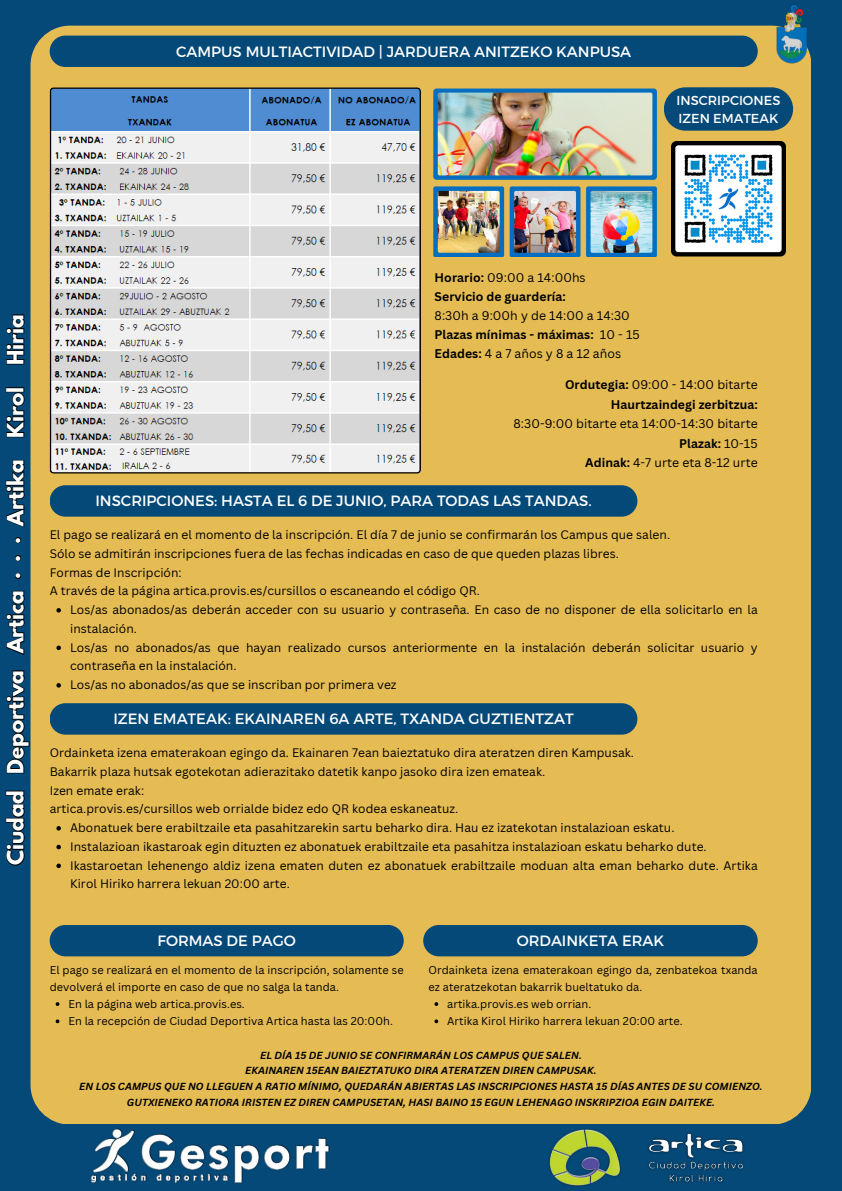
<style>
.page{position:relative;width:842px;height:1191px;background:#fff}
.page>*{position:absolute;margin:0;border:0;box-sizing:border-box;transform-origin:0 0}
.t1{font:700 20px "League Spartan";color:#fff}
.t2{font:14.9px "Montserrat";color:#fff}
.t3{font:13px/18px "Montserrat";color:#fff}
.t4{font:12.2px/19.5px "Canva Sans";letter-spacing:.005em;color:#000}
.t5{font:700 12.2px/19.1px "Canva Sans";letter-spacing:.005em;color:#000}
.t6{font:12px/18.8px "Canva Sans";letter-spacing:.005em;color:#000}
.t7{font:11px/17.2px "Canva Sans";letter-spacing:.005em;color:#000}
.t8{font:italic 700 10px/15.8px "Canva Sans";letter-spacing:.005em;color:#000;text-align:center}
.s1{font-weight:700}
.s2{font-weight:400}
</style>
<div class="page">
<div style="left:0;top:0;width:842px;height:1190px;background:#044978"></div>
<div style="left:31px;top:26px;width:780px;height:1098px;background:#e5bb53;border-radius:40px"></div>
<img style="left:774px;top:4px;width:37px;height:60px">
<div style="left:50px;top:36px;width:708px;height:31px;background:#044978;border-radius:16px"></div>
<img style="left:549px;top:1129px;width:195px;height:58px">
<img style="left:90px;top:1128px;width:240px;height:56px">
<div style="left:50px;top:485px;width:587px;height:31px;background:#044978;border-radius:16px"></div>
<div style="left:50px;top:703px;width:587px;height:31px;background:#044978;border-radius:16px"></div>
<svg style="left:50px;top:87px;width:371px;height:386px;background:#c6ccd3"></svg>
<div style="left:50px;top:924px;width:354px;height:32px;background:#044978;border-radius:16px"></div>
<div style="left:423px;top:924px;width:335px;height:32px;background:#044978;border-radius:16px"></div>
<div style="left:664px;top:87px;width:129px;height:44px;background:#044978;border-radius:22px"></div>
<img style="left:671px;top:141px;width:115px;height:116px">
<svg style="left:433px;top:88px;width:224px;height:169px"></svg>
<img style="left:438px;top:191px;width:62px;height:62px;border-radius:2px">
<img style="left:438px;top:93px;width:214px;height:82px;border-radius:2px">
<img style="left:514px;top:191px;width:62px;height:62px;border-radius:2px">
<img style="left:590px;top:191px;width:62px;height:62px;border-radius:2px">
<svg style="left:56px;top:608px;width:5px;height:4px"></svg>
<svg style="left:56px;top:645px;width:5px;height:5px"></svg>
<svg style="left:56px;top:683px;width:5px;height:4px"></svg>
<svg style="left:5px;top:790px;width:20px;height:76px"></svg>
<svg style="left:6px;top:670px;width:24px;height:104px"></svg>
<svg style="left:6px;top:590px;width:19px;height:65px"></svg>
<svg style="left:15px;top:573px;width:7px;height:6px"></svg>
<svg style="left:15px;top:555px;width:7px;height:6px"></svg>
<svg style="left:15px;top:537px;width:7px;height:7px"></svg>
<svg style="left:5px;top:460px;width:20px;height:68px"></svg>
<svg style="left:5px;top:387px;width:20px;height:51px"></svg>
<svg style="left:6px;top:314px;width:19px;height:51px"></svg>
<svg style="left:56px;top:826px;width:5px;height:4px"></svg>
<svg style="left:56px;top:844px;width:5px;height:5px"></svg>
<svg style="left:56px;top:863px;width:5px;height:5px"></svg>
<svg style="left:56px;top:1019px;width:3px;height:4px"></svg>
<svg style="left:434px;top:1019px;width:4px;height:4px"></svg>
<p class="t2" style="left:176px;top:42px;width:457px">CAMPUS MULTIACTIVIDAD | JARDUERA ANITZEKO KANPUSA</p>
<p class="t3" style="left:677px;top:90px;width:105px">INSCRIPCIONES<br>IZEN EMATEAK</p>
<h2 class="t1" style="left:6px;top:865px;width:553px;rotate:-90deg">Ciudad Deportiva Artica · · · Artika Kirol Hiria</h2>
<p class="t4" style="left:435px;top:267px;width:153px"><span class="s1">Horario:</span> 09:00 a 14:00hs</p>
<p class="t4" style="left:435px;top:286px;width:197px;line-height:19.1px"><span class="s1">Servicio de guardería:<br></span>8:30h a 9:00h y de 14:00 a 14:30</p>
<h2 class="t5" style="left:435px;top:324px;width:207px">Plazas mínimas - máximas: <span class="s2">10 - 15<br></span>Edades: <span class="s2">4 a 7 años y 8 a 12 años</span></h2>
<p class="t4" style="left:513px;top:375px;width:246px;text-align:right"><span class="s1">Ordutegia:</span> 09:00 - 14:00 bitarte<br><span class="s1">Haurtzaindegi zerbitzua:<br></span>8:30-9:00 bitarte eta 14:00-14:30 bitarte<br><span class="s1">Plazak:</span> 10-15<br><span class="s1">Adinak:</span> 4-7 urte eta 8-12 urte</p>
<p class="t2" style="left:95px;top:491px;width:498px">INSCRIPCIONES: HASTA EL 6 DE JUNIO, PARA TODAS LAS TANDAS.</p>
<p class="t6" style="left:50px;top:525px;width:622px">El pago se realizará en el momento de la inscripción. El día 7 de junio se confirmarán los Campus que salen.<br>Sólo se admitirán inscripciones fuera de las fechas indicadas en caso de que queden plazas libres.<br>Formas de Inscripción:<br>A través de la página artica.provis.es/cursillos o escaneando el código QR.</p>
<p class="t6" style="left:70px;top:600px;width:689px">Los/as abonados/as deberán acceder con su usuario y contraseña. En caso de no disponer de ella solicitarlo en la instalación.</p>
<p class="t6" style="left:70px;top:637px;width:689px">Los/as no abonados/as que hayan realizado cursos anteriormente en la instalación deberán solicitar usuario y contraseña en la instalación.</p>
<p class="t6" style="left:70px;top:675px;width:328px">Los/as no abonados/as que se inscriban por primera vez</p>
<p class="t2" style="left:113px;top:709px;width:462px">IZEN EMATEAK: EKAINAREN 6A ARTE, TXANDA GUZTIENTZAT</p>
<p class="t6" style="left:50px;top:742px;width:586px">Ordainketa izena ematerakoan egingo da. Ekainaren 7ean baieztatuko dira ateratzen diren Kampusak.<br>Bakarrik plaza hutsak egotekotan adierazitako datetik kanpo jasoko dira izen emateak.<br>Izen emate erak:<br>artica.provis.es/cursillos web orrialde bidez edo QR kodea eskaneatuz.</p>
<p class="t6" style="left:70px;top:817px;width:606px">Abonatuek bere erabiltzaile eta pasahitzarekin sartu beharko dira. Hau ez izatekotan instalazioan eskatu.</p>
<p class="t6" style="left:70px;top:836px;width:638px">Instalazioan ikastaroak egin dituzten ez abonatuek erabiltzaile eta pasahitza instalazioan eskatu beharko dute.</p>
<h2 class="t6" style="left:70px;top:855px;width:689px">Ikastaroetan lehenengo aldiz izena ematen duten ez abonatuek erabiltzaile moduan alta eman beharko dute. Artika<br>Kirol Hiriko harrera lekuan 20:00 arte.</h2>
<p class="t2" style="left:157px;top:930px;width:140px">FORMAS DE PAGO</p>
<h3 class="t2" style="left:517px;top:930px;width:149px">ORDAINKETA ERAK</h3>
<p class="t7" style="left:50px;top:960px;width:355px">El pago se realizará en el momento de la inscripción, solamente se devolverá el importe en caso de que no salga la tanda.</p>
<p class="t7" style="left:68px;top:995px;width:178px">En la página web artica.provis.es.</p>
<h5 class="t7" style="left:68px;top:1012px;width:326px">En la recepción de Ciudad Deportiva Artica hasta las 20:00h.</h5>
<p class="t7" style="left:428px;top:960px;width:331px">Ordainketa izena ematerakoan egingo da, zenbatekoa txanda ez ateratzekotan bakarrik bueltatuko da.</p>
<p class="t7" style="left:447px;top:995px;width:146px">artika.provis.es web orrian.</p>
<p class="t7" style="left:447px;top:1012px;width:237px">Artika Kirol Hiriko harrera lekuan 20:00 arte.</p>
<h4 class="t8" style="left:79px;top:1046px;width:685px">EL DÍA 15 DE JUNIO SE CONFIRMARÁN LOS CAMPUS QUE SALEN.<br>EKAINAREN 15EAN BAIEZTATUKO DIRA ATERATZEN DIREN CAMPUSAK.<br>EN LOS CAMPUS QUE NO LLEGUEN A RATIO MÍNIMO, QUEDARÁN ABIERTAS LAS INSCRIPCIONES HASTA 15 DÍAS ANTES DE SU COMIENZO.</h4>
<p class="t8" style="left:127px;top:1094px;width:589px">GUTXIENEKO RATIORA IRISTEN EZ DIREN CAMPUSETAN, HASI BAINO 15 EGUN LEHENAGO INSKRIPZIOA EGIN DAITEKE.</p>
</div>
